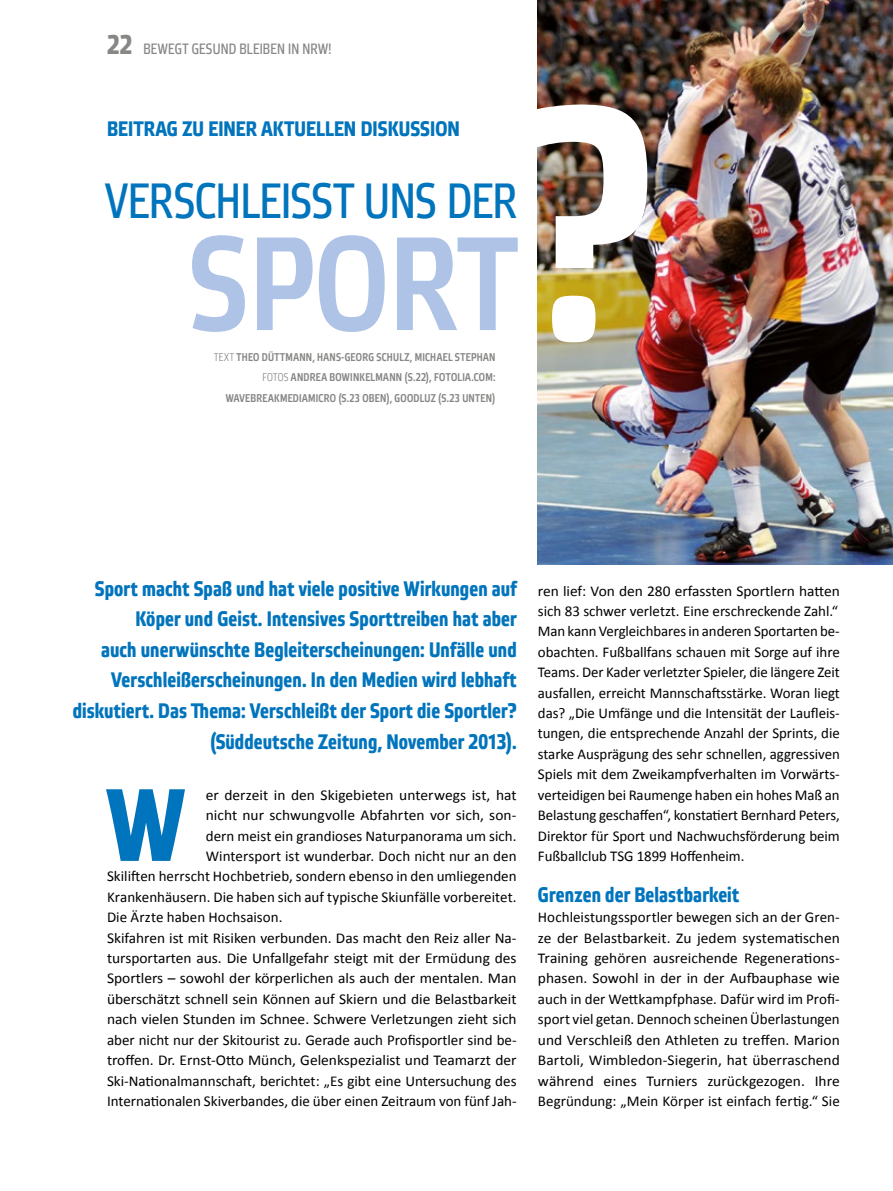
<style>
.page{position:relative;width:893px;height:1191px;background:#fff}
.page>*{position:absolute;margin:0;border:0;box-sizing:border-box;transform-origin:0 0}
.t1{font:500 330px "Etelka Narrow";color:#fff}
.t2{font:500 132.75px "Etelka Narrow";letter-spacing:.01em;color:#aec3e6}
.t3{font:700 102.75px "Etelka Narrow Text";color:#0074bc}
.t4{font:49.5px "Etelka Narrow Text";color:#0074bc}
.t5{font:700 21px/30.6px "Etelka Narrow Text";letter-spacing:.005em;color:#0074bc;text-align:right}
.t6{font:15px/20.4px "Calibri";color:#000;text-align:justify}
.t7{font:15px "Etelka Narrow Text";letter-spacing:.015em;color:#878786}
.t8{font:500 11.25px/20.4px "Etelka Narrow";letter-spacing:.03em;color:#878786;text-align:right}
.s1{font-weight:700;font-size:27px}
.s2{font-weight:300}
</style>
<div class="page">
<img style="left:538px;top:0;width:355px;height:565px">
<p class="t7" style="left:107px;top:41px;width:226px"><span class="s1">22</span> BEWEGT GESUND BLEIBEN IN NRW!</p>
<h1 class="t1" style="left:516px;top:38px;width:140px">?</h1>
<h3 class="t5" style="left:107px;top:114px;width:354px">BEITRAG ZU EINER AKTUELLEN DISKUSSION</h3>
<h3 class="t4" style="left:105px;top:172px;width:413px">VERSCHLEISST UNS DER</h3>
<h2 class="t2" style="left:188px;top:208px;width:330px">SPORT</h2>
<p class="t8" style="left:214px;top:347px;width:283px"><span class="s2">TEXT</span> THEO DÜTTMANN, HANS-GEORG SCHULZ, MICHAEL STEPHAN<br><span class="s2">FOTOS</span> ANDREA BOWINKELMANN (S.22), FOTOLIA.COM:<br>WAVEBREAKMEDIAMICRO (S.23 OBEN), GOODLUZ (S.23 UNTEN)</p>
<p class="t5" style="left:73px;top:574px;width:446px">Sport macht Spaß und hat viele positive Wirkungen auf Köper und Geist. Intensives Sporttreiben hat aber<br>auch unerwünschte Begleiterscheinungen: Unfälle und Verschleißerscheinungen. In den Medien wird lebhaft diskutiert. Das Thema: Verschleißt der Sport die Sportler? (Süddeutsche Zeitung, November 2013).</p>
<h3 class="t3" style="left:107px;top:766px;width:79px">W</h3>
<p class="t6" style="left:206px;top:784px;width:312px">er derzeit in den Skigebieten unterwegs ist, hat</p>
<p class="t6" style="left:206px;top:805px;width:312px">nicht nur schwungvolle Abfahrten vor sich, son-</p>
<p class="t6" style="left:206px;top:825px;width:312px">dern meist ein grandioses Naturpanorama um sich.</p>
<p class="t6" style="left:206px;top:845px;width:312px">Wintersport ist wunderbar. Doch nicht nur an den</p>
<p class="t6" style="left:107px;top:866px;width:411px">Skiliften herrscht Hochbetrieb, sondern ebenso in den umliegenden</p>
<p class="t6" style="left:107px;top:886px;width:411px">Krankenhäusern. Die haben sich auf typische Skiunfälle vorbereitet.</p>
<p class="t6" style="left:107px;top:907px;width:177px">Die Ärzte haben Hochsaison.</p>
<p class="t6" style="left:107px;top:927px;width:411px">Skifahren ist mit Risiken verbunden. Das macht den Reiz aller Na-</p>
<p class="t6" style="left:107px;top:948px;width:411px">tursportarten aus. Die Unfallgefahr steigt mit der Ermüdung des</p>
<p class="t6" style="left:107px;top:968px;width:411px">Sportlers – sowohl der körperlichen als auch der mentalen. Man</p>
<p class="t6" style="left:107px;top:988px;width:411px">überschätzt schnell sein Können auf Skiern und die Belastbarkeit</p>
<p class="t6" style="left:107px;top:1009px;width:411px">nach vielen Stunden im Schnee. Schwere Verletzungen zieht sich</p>
<p class="t6" style="left:107px;top:1029px;width:411px">aber nicht nur der Skitourist zu. Gerade auch Profisportler sind be-</p>
<p class="t6" style="left:107px;top:1050px;width:411px">troffen. Dr. Ernst-Otto Münch, Gelenkspezialist und Teamarzt der</p>
<p class="t6" style="left:107px;top:1070px;width:411px">Ski-Nationalmannschaft, berichtet: „Es gibt eine Untersuchung des</p>
<p class="t6" style="left:107px;top:1090px;width:411px">Internationalen Skiverbandes, die über einen Zeitraum von fünf Jah-</p>
<p class="t6" style="left:538px;top:580px;width:303px">ren lief: Von den 280 erfassten Sportlern hatten sich 83 schwer verletzt. Eine erschreckende Zahl.“ Man kann Vergleichbares in anderen Sportarten be&shy;obachten. Fußballfans schauen mit Sorge auf ihre Teams. Der Kader verletzter Spieler, die längere Zeit ausfallen, erreicht Mannschaftsstärke. Woran liegt das? „Die Umfänge und die Intensität der Laufleis&shy;tungen, die entsprechende Anzahl der Sprints, die starke Ausprägung des sehr schnellen, aggressiven Spiels mit dem Zweikampfverhalten im Vorwärts&shy;verteidigen bei Raumenge haben ein hohes Maß an Belastung geschaffen“, konstatiert Bernhard Peters, Direktor für Sport und Nachwuchsförderung beim Fußballclub TSG 1899 Hoffenheim.</p>
<h3 class="t5" style="left:538px;top:880px;width:203px">Grenzen der Belastbarkeit</h3>
<p class="t6" style="left:538px;top:907px;width:303px">Hochleistungssportler bewegen sich an der Gren&shy;ze der Belastbarkeit. Zu jedem systematischen Training gehören ausreichende Regenerations&shy;phasen. Sowohl in der in der Aufbauphase wie auch in der Wettkampfphase. Dafür wird im Profi&shy;sport viel getan. Dennoch scheinen Überlastungen und Verschleiß den Athleten zu treffen. Marion Bartoli, Wimbledon-Siegerin, hat überraschend während eines Turniers zurückgezogen. Ihre Begründung: „Mein Körper ist einfach fertig.“ Sie</p>
</div>
